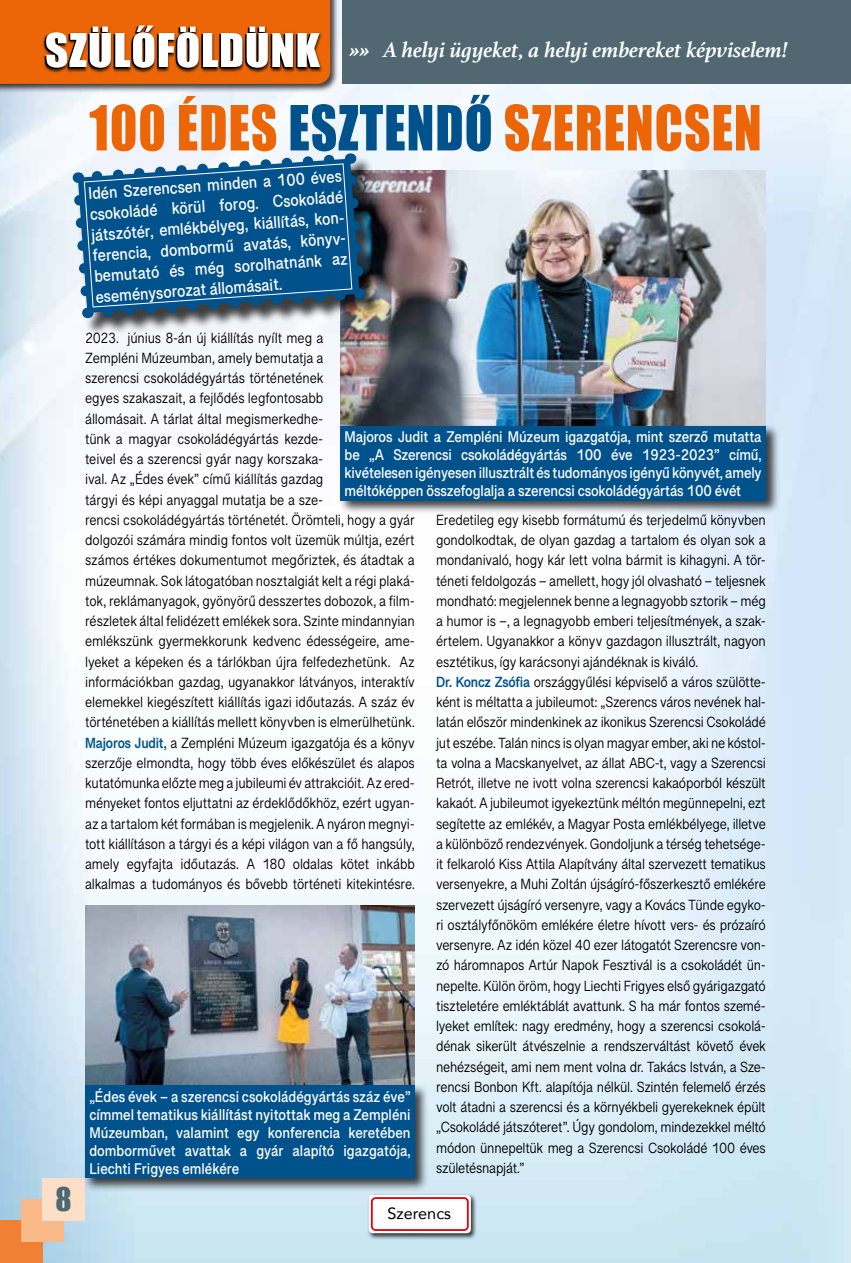
<style>
.page{position:relative;width:851px;height:1263px;background:#fff}
.page>*{position:absolute;margin:0;border:0;box-sizing:border-box;transform-origin:0 0}
.t1{font:57.45px "Impact";letter-spacing:.02em;color:#ec6608;scale:.89 1}
.t2{font:30px "Impact";color:#4d6872}
.t3{font:italic 700 22.5px "Athelas";color:#fff}
.t4{font:600 17.25px/20.7px "Tamil Sangam MN";color:#fff;scale:.9 1}
.t5{font:16.35px "Avenir";color:#000}
.t6{font:600 15.75px/18px "Tamil Sangam MN";letter-spacing:-.01em;color:#fff;text-align:justify;scale:.9 1}
.t7{font:15px/20.2px "Tamil Sangam MN";letter-spacing:-.015em;color:#000;scale:.9 1}
.s1{color:#00528d}
.s2{font-weight:700;color:#00528d}
</style>
<div class="page">
<img style="left:0;top:84px;width:850px;height:1179px">
<img style="left:0;top:0;width:342px;height:96px">
<div style="left:0;top:1220px;width:43px;height:43px;background:#f08134"></div>
<div style="left:21px;top:1199px;width:43px;height:43px;background:#f8b887"></div>
<div style="left:43px;top:1178px;width:42px;height:42px;background:#fddec6"></div>
<div style="left:342px;top:0;width:508px;height:84px;background:#516872"></div>
<svg style="left:0;top:0;width:330px;height:84px"></svg>
<img style="left:340px;top:171px;width:425px;height:253px">
<img style="left:85px;top:906px;width:330px;height:177px">
<div style="left:338px;top:424px;width:441px;height:91px;background:#000;opacity:.75"></div>
<div style="left:340px;top:426px;width:425px;height:74px;background:#00528d"></div>
<div style="left:83px;top:1083px;width:346px;height:109px;background:#000;opacity:.75"></div>
<div style="left:85px;top:1085px;width:330px;height:93px;background:#00528d"></div>
<div style="left:76px;top:156px;width:307px;height:180px;background:#000;opacity:.75"></div>
<svg style="left:68px;top:149px;width:301px;height:174px;background:#316e9a"></svg>
<div style="left:367px;top:1193px;width:110px;height:47px;background:#000;opacity:.75"></div>
<div style="left:369px;top:1195px;width:102px;height:38px;background:linear-gradient(to right,#fff,#fffdfd);border-radius:4px"></div>
<div style="left:372px;top:1198px;width:96px;height:32px;background:#fff;border-radius:4px"></div>
<div style="left:371px;top:1197px;width:97px;height:34px;border:2px solid #e30613;border-radius:4px"></div>
<h2 class="t2" style="left:56px;top:1176px;width:18px">8</h2>
<h3 class="t3" style="left:349px;top:31px;width:440px">»» A helyi ügyeket, a helyi embereket képviselem!</h3>
<h1 class="t1" style="left:89px;top:83px;width:756px">100 ÉDES <span class="s1">ESZTENDŐ</span> SZERENCSEN</h1>
<p class="t4" style="left:88px;top:183px;width:286px;rotate:-4deg">Idén Szerencsen minden a 100 éves csokoládé körül forog. Csokoládé játszótér, emlékbélyeg, kiállítás, kon&shy;ferencia, dombormű avatás, könyv&shy;bemutató és még sorolhatnánk az eseménysorozat állomásait.</p>
<p class="t7" style="left:85px;top:327px;width:368px">2023. június 8-án új kiállítás nyílt meg a<br>Zempléni Múzeumban, amely bemutatja a<br>szerencsi csokoládégyártás történetének<br>egyes szakaszait, a fejlődés legfontosabb<br>állomásait. A tárlat által megismerkedhe-<br>tünk a magyar csokoládégyártás kezde-<br>teivel és a szerencsi gyár nagy korszaka-<br>ival. Az „Édes évek” című kiállítás gazdag<br>tárgyi és képi anyaggal mutatja be a sze-<br>rencsi csokoládégyártás történetét. Örömteli, hogy a gyár dolgozói számára mindig fontos volt üzemük múltja, ezért számos értékes dokumentumot megőriztek, és átadtak a múzeumnak. Sok látogatóban nosztalgiát kelt a régi plaká&shy;tok, reklámanyagok, gyönyörű desszertes dobozok, a film&shy;részletek által felidézett emlékek sora. Szinte mindannyian emlékszünk gyermekkorunk kedvenc édességeire, ame&shy;lyeket a képeken és a tárlókban újra felfedezhetünk. Az információkban gazdag, ugyanakkor látványos, interaktív elemekkel kiegészített kiállítás igazi időutazás. A száz év történetében a kiállítás mellett könyvben is elmerülhetünk.<br><span class="s2">Majoros Judit,</span> a Zempléni Múzeum igazgatója és a könyv szerzője elmondta, hogy több éves előkészület és alapos kutatómunka előzte meg a jubileumi év attrakcióit. Az ered&shy;ményeket fontos eljuttatni az érdeklődőkhöz, ezért ugyan&shy;az a tartalom két formában is megjelenik. A nyáron megnyi&shy;tott kiállításon a tárgyi és a képi világon van a fő hangsúly, amely egyfajta időutazás. A 180 oldalas kötet inkább alkalmas a tudományos és bővebb történeti kitekintésre.</p>
<p class="t6" style="left:344px;top:428px;width:465px">Majoros Judit a Zempléni Múzeum igazgatója, mint szerző mutatta be „A Szerencsi csokoládégyártás 100 éve 1923-2023” című, kivételesen igényesen illusztrált és tudományos igényű könyvét, amely méltóképpen összefoglalja a szerencsi csokoládégyártás 100 évét</p>
<p class="t7" style="left:436px;top:509px;width:368px">Eredetileg egy kisebb formátumú és terjedelmű könyvben gondolkodtak, de olyan gazdag a tartalom és olyan sok a mondanivaló, hogy kár lett volna bármit is kihagyni. A tör&shy;téneti feldolgozás – amellett, hogy jól olvasható – teljesnek mondható: megjelennek benne a legnagyobb sztorik – még a humor is –, a legnagyobb emberi teljesítmények, a szak&shy;értelem. Ugyanakkor a könyv gazdagon illusztrált, nagyon esztétikus, így karácsonyi ajándéknak is kiváló.<br><span class="s2">Dr. Koncz Zsófia</span> országgyűlési képviselő a város szülötte&shy;ként is méltatta a jubileumot: „Szerencs város nevének hal&shy;latán először mindenkinek az ikonikus Szerencsi Csokoládé jut eszébe. Talán nincs is olyan magyar ember, aki ne kóstol&shy;ta volna a Macskanyelvet, az állat ABC-t, vagy a Szerencsi Retrót, illetve ne ivott volna szerencsi kakaóporból készült kakaót. A jubileumot igyekeztünk méltón megünnepelni, ezt segítette az emlékév, a Magyar Posta emlékbélyege, illetve a különböző rendezvények. Gondoljunk a térség tehetsége&shy;it felkaroló Kiss Attila Alapítvány által szervezett tematikus versenyekre, a Muhi Zoltán újságíró-főszerkesztő emlékére szervezett újságíró versenyre, vagy a Kovács Tünde egyko&shy;ri osztályfőnököm emlékére életre hívott vers- és prózaíró versenyre. Az idén közel 40 ezer látogatót Szerencsre von&shy;zó háromnapos Artúr Napok Fesztivál is a csokoládét ün&shy;nepelte. Külön öröm, hogy Liechti Frigyes első gyárigazgató tiszteletére emléktáblát avattunk. S ha már fontos szemé&shy;lyeket említek: nagy eredmény, hogy a szerencsi csokolá&shy;dénak sikerült átvészelnie a rendszerváltást követő évek nehézségeit, ami nem ment volna dr. Takács István, a Sze&shy;rencsi Bonbon Kft. alapítója nélkül. Szintén felemelő érzés volt átadni a szerencsi és a környékbeli gyerekeknek épült „Csokoládé játszóteret”. Úgy gondolom, mindezekkel méltó módon ünnepeltük meg a Szerencsi Csokoládé 100 éves születésnapját.”</p>
<p class="t6" style="left:89px;top:1087px;width:358px">„Édes évek – a szerencsi csokoládégyártás száz éve” címmel tematikus kiállítást nyitottak meg a Zempléni Múzeumban, valamint egy konferencia keretében domborművet avattak a gyár alapító igazgatója, Liechti Frigyes emlékére</p>
<p class="t5" style="left:387px;top:1201px;width:65px">Szerencs</p>
</div>
